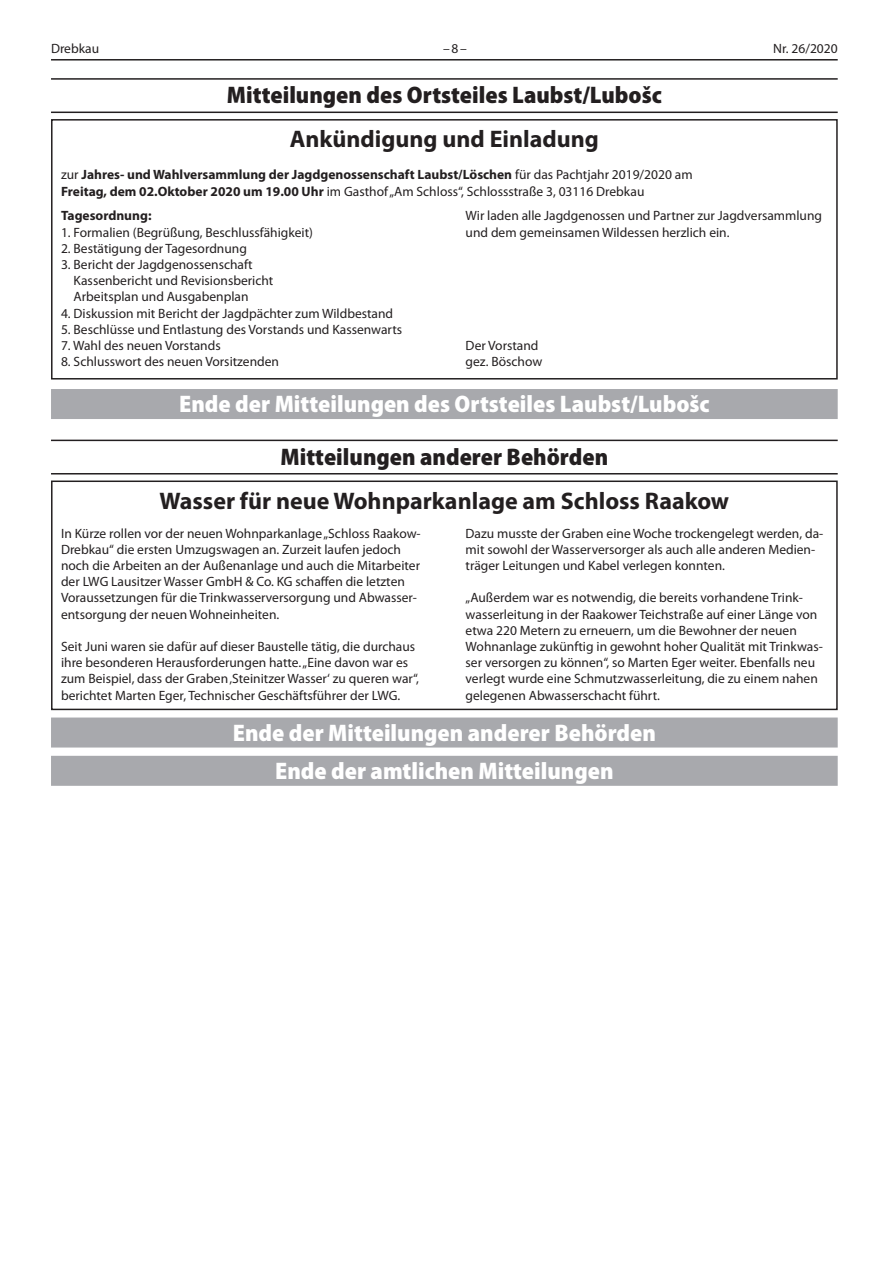
<style>
.page{position:relative;width:893px;height:1263px;background:#fff}
.page>*{position:absolute;margin:0;border:0;box-sizing:border-box;transform-origin:0 0}
.t1{font:900 semi-condensed 24px "Myriad Pro";color:#fff}
.t2{font:900 semi-condensed 24px "Myriad Pro";color:#231f20}
.t3{font:700 24px "Myriad Pro";color:#231f20}
.t4{font:13.5px/16.2px "Myriad Pro";color:#231f20}
.t5{font:700 13.5px/16.2px "Myriad Pro";color:#231f20}
.s1{font-weight:400}
</style>
<div class="page">
<hr style="left:51px;top:59px;width:787px;height:2px;background:#231f20">
<div style="left:51px;top:756px;width:787px;height:30px;background:#a8a9ad"></div>
<div style="left:51px;top:717px;width:787px;height:30px;background:#a8a9ad"></div>
<hr style="left:51px;top:440px;width:787px;height:1px;background:#231f20">
<hr style="left:51px;top:473px;width:787px;height:1px;background:#231f20">
<div style="left:51px;top:480px;width:787px;height:230px;border:2px solid #231f20"></div>
<div style="left:51px;top:119px;width:787px;height:260px;border:2px solid #231f20"></div>
<div style="left:51px;top:389px;width:787px;height:30px;background:#a8a9ad"></div>
<hr style="left:51px;top:78px;width:787px;height:2px;background:#231f20">
<hr style="left:51px;top:112px;width:787px;height:1px;background:#231f20">
<p class="t4" style="left:51px;top:40px;width:50px">Drebkau</p>
<p class="t4" style="left:443px;top:40px;width:25px">–8–</p>
<p class="t4" style="left:773px;top:40px;width:66px">Nr. 26/2020</p>
<h1 class="t2" style="left:227px;top:79px;width:436px">Mitteilungen des Ortsteiles Laubst/Lubošc</h1>
<h1 class="t3" style="left:290px;top:123px;width:310px">Ankündigung und Einladung</h1>
<p class="t5" style="left:61px;top:166px;width:633px"><span class="s1">zur</span> Jahres- und Wahlversammlung der Jagdgenossenschaft Laubst/Löschen <span class="s1">für das Pachtjahr 2019/2020 am<br></span>Freitag, dem 02.Oktober 2020 um 19.00 Uhr <span class="s1">im Gasthof „Am Schloss“, Schlossstraße 3, 03116 Drebkau</span></p>
<p class="t5" style="left:61px;top:207px;width:92px">Tagesordnung:</p>
<p class="t4" style="left:61px;top:224px;width:254px">1. Formalien (Begrüßung, Beschlussfähigkeit)</p>
<p class="t4" style="left:61px;top:240px;width:187px">2. Bestätigung der Tagesordnung</p>
<p class="t4" style="left:74px;top:256px;width:201px;text-indent:-13px">3. Bericht der Jagdgenossenschaft<br>Kassenbericht und Revisionsbericht<br>Arbeitsplan und Ausgabenplan</p>
<p class="t4" style="left:61px;top:305px;width:334px">4. Diskussion mit Bericht der Jagdpächter zum Wildbestand</p>
<p class="t4" style="left:61px;top:321px;width:343px">5. Beschlüsse und Entlastung des Vorstands und Kassenwarts</p>
<p class="t4" style="left:61px;top:337px;width:161px">7. Wahl des neuen Vorstands</p>
<p class="t4" style="left:61px;top:353px;width:220px">8. Schlusswort des neuen Vorsitzenden</p>
<p class="t4" style="left:466px;top:208px;width:358px">Wir laden alle Jagdgenossen und Partner zur Jagdversammlung und dem gemeinsamen Wildessen herzlich ein.</p>
<p class="t4" style="left:466px;top:337px;width:78px">Der Vorstand gez. Böschow</p>
<h1 class="t1" style="left:179px;top:388px;width:532px">Ende der Mitteilungen des Ortsteiles Laubst/Lubošc</h1>
<h1 class="t2" style="left:280px;top:441px;width:329px">Mitteilungen anderer Behörden</h1>
<h1 class="t3" style="left:160px;top:485px;width:571px">Wasser für neue Wohnparkanlage am Schloss Raakow</h1>
<p class="t4" style="left:61px;top:525px;width:361px">In Kürze rollen vor der neuen Wohnparkanlage „Schloss Raakow-Drebkau“ die ersten Umzugswagen an. Zurzeit laufen jedoch noch die Arbeiten an der Außenanlage und auch die Mitarbeiter der LWG Lausitzer Wasser GmbH &amp; Co. KG schaffen die letzten Voraussetzungen für die Trinkwasserversorgung und Abwasser&shy;entsorgung der neuen Wohneinheiten.</p>
<p class="t4" style="left:61px;top:638px;width:360px">Seit Juni waren sie dafür auf dieser Baustelle tätig, die durchaus ihre besonderen Herausforderungen hatte. „Eine davon war es zum Beispiel, dass der Graben ‚Steinitzer Wasser‘ zu queren war“, berichtet Marten Eger, Technischer Geschäftsführer der LWG.</p>
<p class="t4" style="left:466px;top:525px;width:359px">Dazu musste der Graben eine Woche trockengelegt werden, da&shy;mit sowohl der Wasserversorger als auch alle anderen Medien&shy;träger Leitungen und Kabel verlegen konnten.</p>
<p class="t4" style="left:466px;top:589px;width:359px">„Außerdem war es notwendig, die bereits vorhandene Trink&shy;wasserleitung in der Raakower Teichstraße auf einer Länge von etwa 220 Metern zu erneuern, um die Bewohner der neuen Wohnanlage zukünftig in gewohnt hoher Qualität mit Trinkwas&shy;ser versorgen zu können“, so Marten Eger weiter. Ebenfalls neu verlegt wurde eine Schmutzwasserleitung, die zu einem nahen gelegenen Abwasserschacht führt.</p>
<h1 class="t1" style="left:233px;top:717px;width:425px">Ende der Mitteilungen anderer Behörden</h1>
<h1 class="t1" style="left:275px;top:755px;width:340px">Ende der amtlichen Mitteilungen</h1>
</div>
